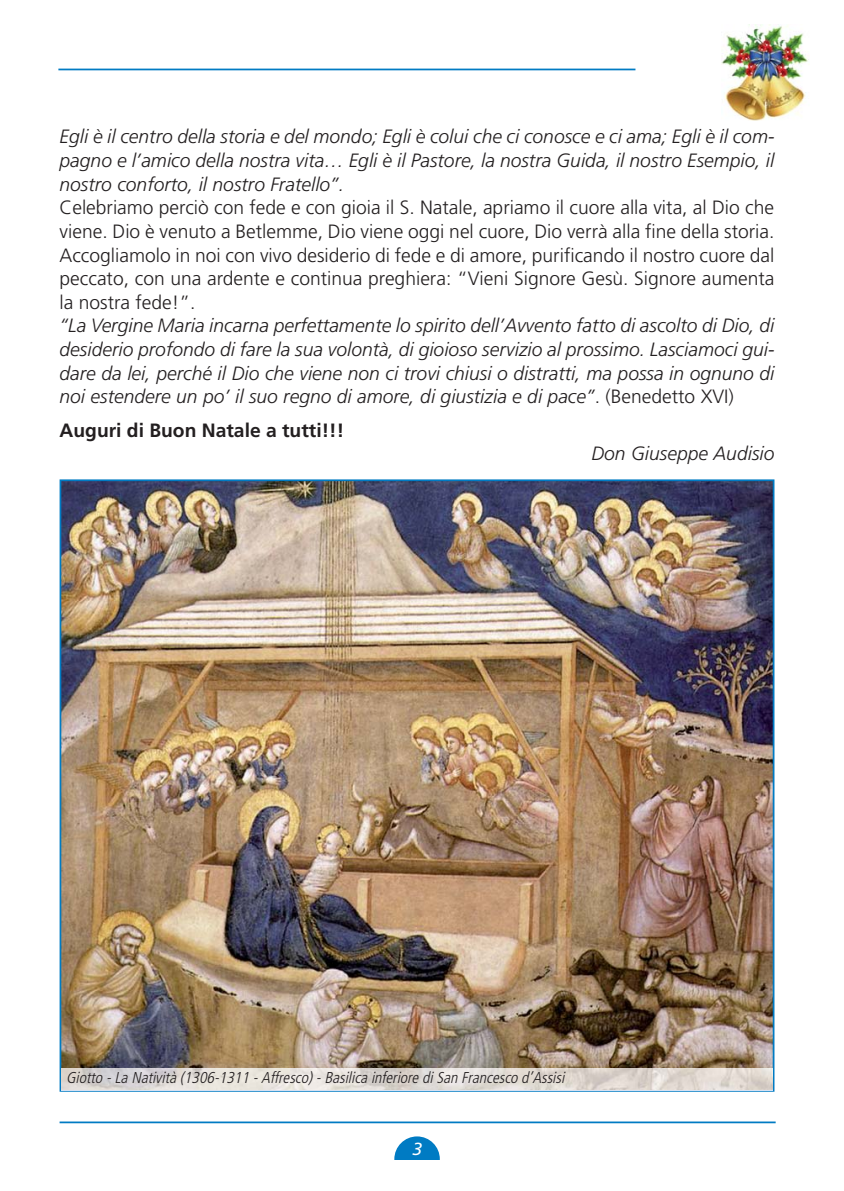
<style>
.page{position:relative;width:844px;height:1191px;background:#fff}
.page>*{position:absolute;margin:0;border:0;box-sizing:border-box;transform-origin:0 0}
.t1{font:italic 300 19.25px/23.6px "Frutiger";color:#231f20;text-align:justify}
.t2{font:300 19.25px/23.6px "Frutiger";color:#231f20;text-align:justify}
.t3{font:700 19.25px "Frutiger";color:#231f20}
.t4{font:italic 17.5px "Frutiger";color:#fff}
.t5{font:italic 300 condensed 15.75px "Frutiger";color:#231f20}
.s1{font-style:normal}
</style>
<div class="page">
<hr style="left:60px;top:1121px;width:715px;height:2px;background:#007bc3">
<div style="left:394px;top:1136px;width:45px;height:45px;background:#007bc3;border-radius:50%"></div>
<div style="left:380px;top:1160px;width:75px;height:29px;background:#fff"></div>
<hr style="left:58px;top:69px;width:577px;height:1px;background:#007bc3">
<img style="left:721px;top:25px;width:88px;height:96px">
<img style="left:63px;top:482px;width:708px;height:586px">
<img style="left:61px;top:1068px;width:711px;height:22px">
<p class="t1" style="left:60px;top:126px;width:716px">Egli è il centro della storia e del mondo; Egli è colui che ci conosce e ci ama; Egli è il com&shy;pagno e l’amico della nostra vita… Egli è il Pastore, la nostra Guida, il nostro Esempio, il nostro conforto, il nostro Fratello”.</p>
<p class="t2" style="left:60px;top:197px;width:716px">Celebriamo perciò con fede e con gioia il S. Natale, apriamo il cuore alla vita, al Dio che viene. Dio è venuto a Betlemme, Dio viene oggi nel cuore, Dio verrà alla fine della storia.<br>Accogliamolo in noi con vivo desiderio di fede e di amore, purificando il nostro cuore dal peccato, con una ardente e continua preghiera: “Vieni Signore Gesù. Signore aumenta la nostra fede!”.</p>
<p class="t1" style="left:60px;top:315px;width:716px">“La Vergine Maria incarna perfettamente lo spirito dell’Avvento fatto di ascolto di Dio, di desiderio profondo di fare la sua volontà, di gioioso servizio al prossimo. Lasciamoci gui&shy;dare da lei, perché il Dio che viene non ci trovi chiusi o distratti, ma possa in ognuno di noi estendere un po’ il suo regno di amore, di giustizia e di pace”<span class="s1">. (Benedetto XVI)</span></p>
<p class="t3" style="left:60px;top:422px;width:286px">Auguri di Buon Natale a tutti!!!</p>
<p class="t1" style="left:591px;top:443px;width:184px">Don Giuseppe Audisio</p>
<p class="t5" style="left:66px;top:1071px;width:502px">Giotto -La Natività (1306-1311 -Affresco)-Basilica inferiore diSan Francesco d’Assisi</p>
<p class="t4" style="left:412px;top:1141px;width:11px">3</p>
</div>
